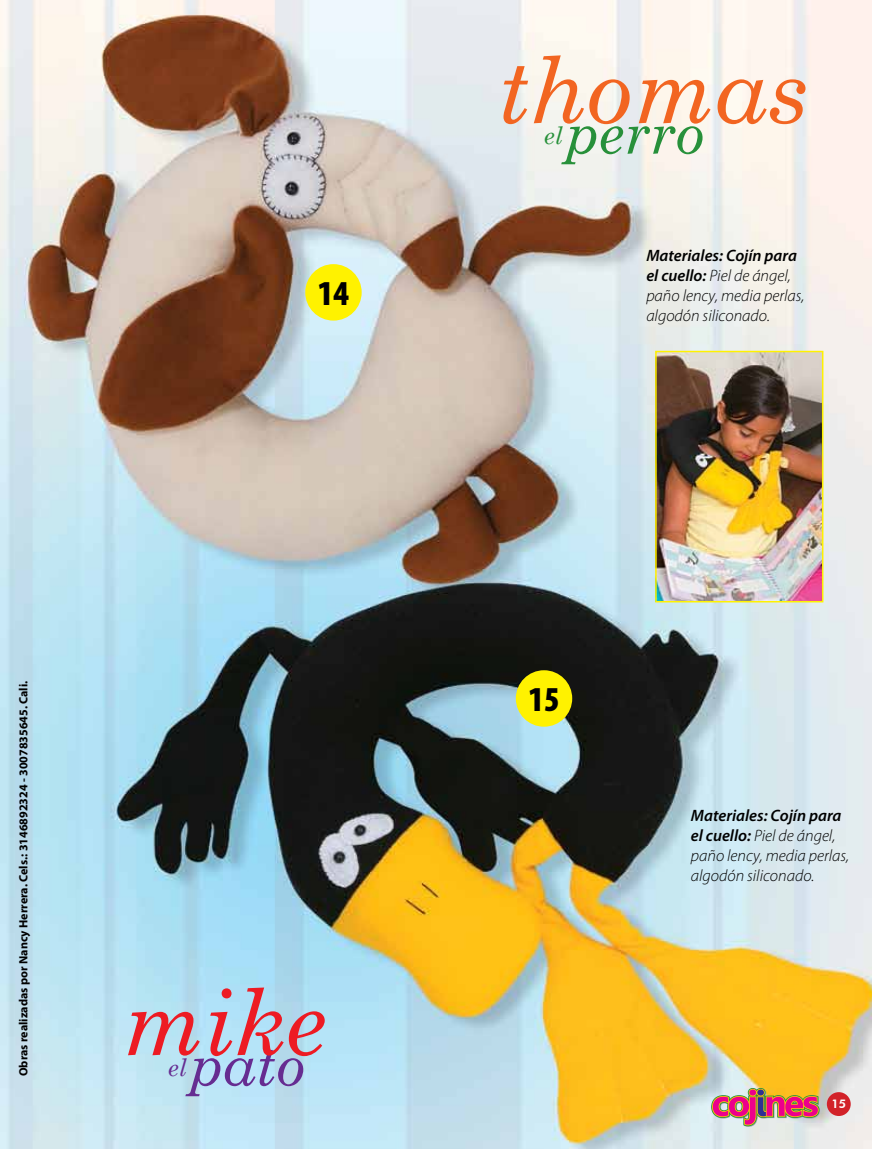
<style>
.page{position:relative;width:872px;height:1149px;background:#fff}
.page>*{position:absolute;margin:0;border:0;box-sizing:border-box;transform-origin:0 0}
.t1{font:italic 92.1px "Century Schoolbook";color:#f26521}
.t2{font:italic 92.1px "Century Schoolbook";color:#ed1b23}
.t3{font:italic 57.6px "Century Schoolbook";color:#27903a}
.t4{font:italic 57.6px "Century Schoolbook";color:#662c91}
.t5{font:900 condensed 35.1px "Myriad Pro";color:#000}
.t6{font:italic 24.15px "Century Schoolbook";color:#27903a}
.t7{font:italic 24.15px "Century Schoolbook";color:#662c91}
.t8{font:italic 300 16.5px/19.8px "Myriad Pro";color:#000}
.t9{font:700 12px "Myriad Pro";color:#000}
.t10{font:800 12px "Futura BT";color:#fff}
.s1{font-weight:600}
</style>
<div class="page">
<img style="left:0;top:0;width:872px;height:1148px">
<div style="left:827px;top:1091px;width:23px;height:24px;background:#d22229;border-radius:50%"></div>
<svg style="left:711px;top:1087px;width:109px;height:39px"></svg>
<div style="left:305px;top:264px;width:57px;height:56px;background:#fff200;border-radius:50%"></div>
<div style="left:516px;top:670px;width:56px;height:56px;background:#fff200;border-radius:50%"></div>
<img style="left:658px;top:353px;width:162px;height:246px">
<div style="left:655px;top:350px;width:168px;height:252px;border:2px solid #fff200"></div>
<h3 class="t5" style="left:318px;top:273px;width:33px">14</h3>
<p class="t9" style="left:16px;top:1075px;width:397px;rotate:-90deg">Obras realizadas por Nancy Herrera. Cels.: 3146892324 - 3007835645. Cali.</p>
<h1 class="t2" style="left:122px;top:951px;width:206px">mike</h1>
<h2 class="t4" style="left:190px;top:1020px;width:117px">pato</h2>
<h3 class="t7" style="left:168px;top:1049px;width:20px">el</h3>
<h1 class="t1" style="left:498px;top:20px;width:312px">thomas</h1>
<h2 class="t3" style="left:566px;top:89px;width:140px">perro</h2>
<h3 class="t6" style="left:544px;top:117px;width:20px">el</h3>
<p class="t8" style="left:646px;top:246px;width:160px"><span class="s1">Materiales: Cojín para el cuello:</span> Piel de ángel, paño lency, media perlas, algodón siliconado.</p>
<h3 class="t5" style="left:528px;top:679px;width:33px">15</h3>
<p class="t8" style="left:691px;top:805px;width:160px"><span class="s1">Materiales: Cojín para el cuello:</span> Piel de ángel, paño lency, media perlas, algodón siliconado.</p>
<p class="t10" style="left:831px;top:1096px;width:16px">15</p>
</div>
